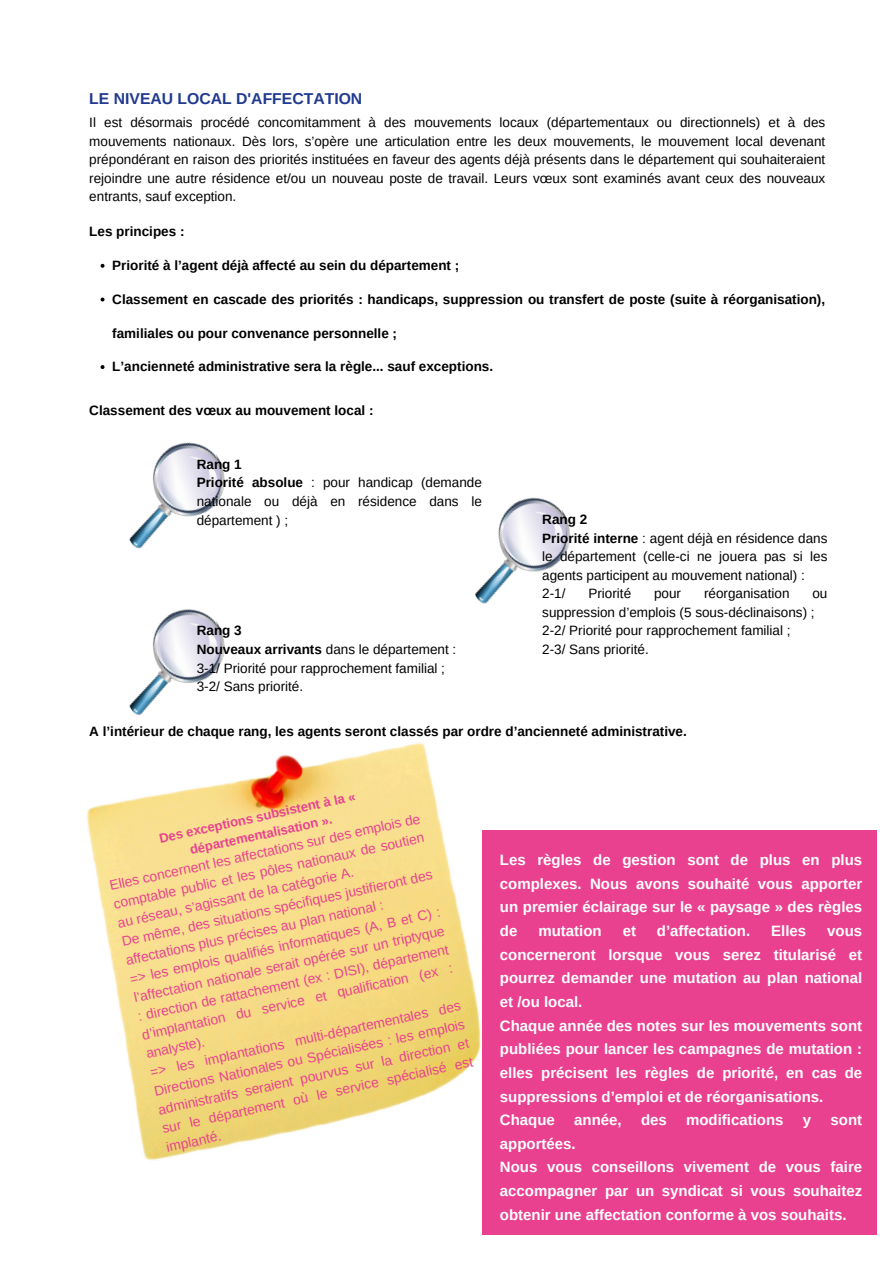
<style>
.page{position:relative;width:893px;height:1263px;background:#fff}
.page>*{position:absolute;margin:0;border:0;box-sizing:border-box;transform-origin:0 0}
.t1{font:700 15.75px "Arimo";color:#213a8f}
.t2{font:700 15px/23.6px "Arimo";color:#fff}
.t3{font:13.8px/19.1px "Arimo";color:#e94190}
.t4{font:13.5px/18.6px "Arimo";color:#000}
.t5{font:700 13.5px "Arimo";color:#000}
.t6{font:700 13.05px/18px "Arimo";color:#e94190;text-align:center}
.s1{font-weight:700}
</style>
<div class="page">
<svg style="left:101px;top:264px;width:3px;height:4px"></svg>
<svg style="left:101px;top:365px;width:3px;height:4px"></svg>
<img style="left:86px;top:742px;width:395px;height:418px">
<img style="left:129px;top:442px;width:96px;height:107px">
<img style="left:475px;top:497px;width:96px;height:107px">
<img style="left:129px;top:609px;width:96px;height:106px">
<div style="left:482px;top:830px;width:394px;height:405px;background:#e94190"></div>
<p class="t1" style="left:89px;top:90px;width:274px">LE NIVEAU LOCAL D'AFFECTATION</p>
<p class="t4" style="left:89px;top:113px;width:737px;text-align:justify">Il est désormais procédé concomitamment à des mouvements locaux (départementaux ou directionnels) et à des mouvements nationaux. Dès lors, s’opère une articulation entre les deux mouvements, le mouvement local devenant prépondérant en raison des priorités instituées en faveur des agents déjà présents dans le département qui souhaiteraient rejoindre une autre résidence et/ou un nouveau poste de travail. Leurs vœux sont examinés avant ceux des nouveaux entrants, sauf exception.</p>
<p class="t5" style="left:89px;top:223px;width:97px">Les principes :</p>
<p class="t5" style="left:112px;top:258px;width:348px">Priorité à l’agent déjà affecté au sein du département ;</p>
<p class="t5" style="left:112px;top:292px;width:714px">Classement en cascade des priorités : handicaps, suppression ou transfert de poste (suite à réorganisation),</p>
<p class="t5" style="left:112px;top:325px;width:286px">familiales ou pour convenance personnelle ;</p>
<p class="t5" style="left:112px;top:359px;width:382px">L’ancienneté administrative sera la règle... sauf exceptions.</p>
<p class="t5" style="left:89px;top:403px;width:286px">Classement des vœux au mouvement local :</p>
<p class="t4" style="left:197px;top:455px;width:287px"><span class="s1">Rang 1<br>Priorité absolue</span> : pour handicap (demande nationale ou déjà en résidence dans le département ) ;</p>
<p class="t4" style="left:197px;top:621px;width:261px"><span class="s1">Rang 3<br>Nouveaux arrivants</span> dans le département :<br>3-1/ Priorité pour rapprochement familial ;<br>3-2/ Sans priorité.</p>
<p class="t4" style="left:542px;top:510px;width:287px"><span class="s1">Rang 2<br>Priorité interne</span> : agent déjà en résidence dans le département (celle-ci ne jouera pas si les agents participent au mouvement national) :<br>2-1/</p>
<p class="t4" style="left:588px;top:584px;width:44px">Priorité</p>
<p class="t4" style="left:654px;top:584px;width:29px">pour</p>
<p class="t4" style="left:704px;top:584px;width:87px">réorganisation</p>
<p class="t4" style="left:542px;top:584px;width:287px;text-indent:270px">ou suppression d’emplois (5 sous-déclinaisons) ;<br>2-2/ Priorité pour rapprochement familial ;<br>2-3/ Sans priorité.</p>
<p class="t5" style="left:89px;top:723px;width:599px">A l’intérieur de chaque rang, les agents seront classés par ordre d’ancienneté administrative.</p>
<p class="t6" style="left:157px;top:829px;width:202px;rotate:-12deg">Des exceptions subsistent à la « départementalisation ».</p>
<p class="t3" style="left:108px;top:875px;width:320px;rotate:-12deg">Elles concernent les affectations sur des emplois de comptable public et les pôles nationaux de soutien au réseau, s’agissant de la catégorie A.<br>De même, des situations spécifiques justifieront des affectations plus précises au plan national :<br>=&gt; les emplois qualifiés informatiques (A, B et C) : l’affectation nationale serait opérée sur un triptyque : direction de rattachement (ex : DISI), département d’implantation du service et qualification (ex : analyste).<br>=&gt; les implantations multi-départementales des Directions Nationales ou Spécialisées : les emplois administratifs seraient pourvus sur la direction et sur le département où le service spécialisé est implanté.</p>
<p class="t2" style="left:500px;top:848px;width:364px;text-align:justify">Les règles de gestion sont de plus en plus complexes. Nous avons souhaité vous apporter un premier éclairage sur le « paysage » des règles de</p>
<p class="t2" style="left:538px;top:919px;width:65px">mutation</p>
<p class="t2" style="left:622px;top:919px;width:15px">et</p>
<p class="t2" style="left:657px;top:919px;width:95px">d’affectation.</p>
<p class="t2" style="left:771px;top:919px;width:37px">Elles</p>
<p class="t2" style="left:500px;top:919px;width:364px;text-indent:327px">vous concerneront lorsque vous serez titularisé et pourrez demander une mutation au plan national et /ou local.<br>Chaque année des notes sur les mouvements sont publiées pour lancer les campagnes de mutation : elles précisent les règles de priorité, en cas de suppressions d’emploi et de réorganisations.<br>Chaque</p>
<p class="t2" style="left:574px;top:1108px;width:49px">année,</p>
<p class="t2" style="left:641px;top:1108px;width:27px">des</p>
<p class="t2" style="left:686px;top:1108px;width:99px">modifications</p>
<p class="t2" style="left:803px;top:1108px;width:10px">y</p>
<p class="t2" style="left:830px;top:1108px;width:33px">sont</p>
<p class="t2" style="left:500px;top:1132px;width:364px">apportées.<br>Nous vous conseillons vivement de vous faire accompagner par un syndicat si vous souhaitez obtenir une affectation conforme à vos souhaits.</p>
</div>
